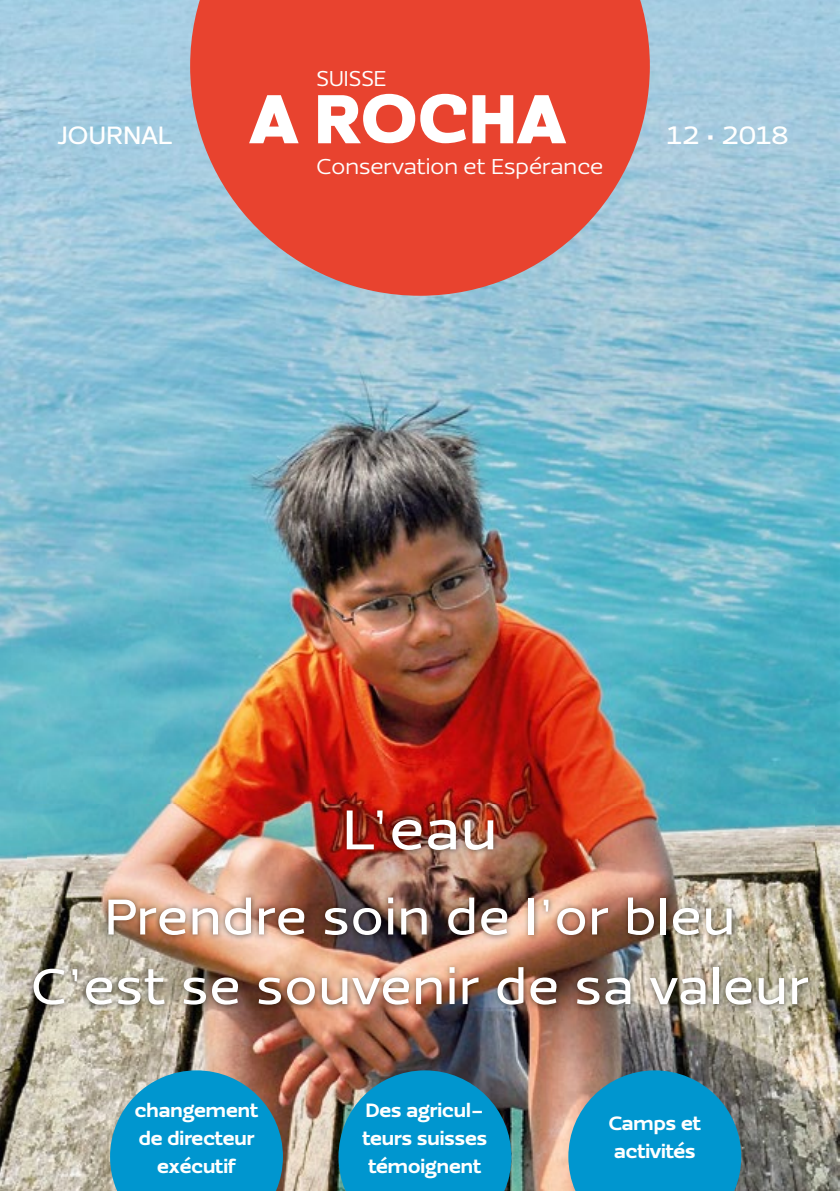
<style>
.page{position:relative;width:840px;height:1191px;background:#fff}
.page>*{position:absolute;margin:0;border:0;box-sizing:border-box;transform-origin:0 0}
.t1{font:500 58px "Ezzo";color:#fff}
.t2{font:500 52px/69.6px "Ezzo";letter-spacing:.03em;color:#fff;text-align:center}
.t3{font:500 26px "Ezzo";letter-spacing:.015em;color:#fff}
.t4{font:22.4px "Ezzo";color:#fff}
.t5{font:900 20px/28px "Ezzo";color:#fff;text-align:center}
</style>
<div class="page">
<img style="left:0;top:0;width:839px;height:1191px">
<svg style="left:190px;top:0;width:459px;height:296px;fill:#e8432f"></svg>
<svg style="left:249px;top:95px;width:49px;height:48px"></svg>
<svg style="left:318px;top:94px;width:248px;height:49px"></svg>
<img style="left:27px;top:804px;width:787px;height:206px">
<svg style="left:110px;top:1070px;width:173px;height:121px"></svg>
<svg style="left:338px;top:1070px;width:173px;height:121px"></svg>
<svg style="left:568px;top:1070px;width:172px;height:121px"></svg>
<p class="t4" style="left:316px;top:64px;width:72px">SUISSE</p>
<h3 class="t3" style="left:57px;top:118px;width:117px">JOURNAL</h3>
<h3 class="t3" style="left:666px;top:118px;width:123px">12 • 2018</h3>
<p class="t4" style="left:316px;top:152px;width:288px">Conservation et Espérance</p>
<h1 class="t1" style="left:343px;top:793px;width:155px">L’eau</h1>
<h2 class="t2" style="left:31px;top:882px;width:778px">Prendre soin de l’or bleu<br>C’est se souvenir de sa valeur</h2>
<p class="t5" style="left:135px;top:1096px;width:125px">changement de directeur exécutif</p>
<p class="t5" style="left:362px;top:1096px;width:126px">Des agricul&shy;teurs suisses témoignent</p>
<p class="t5" style="left:608px;top:1109px;width:94px;text-align:left">Camps et activités</p>
</div>
